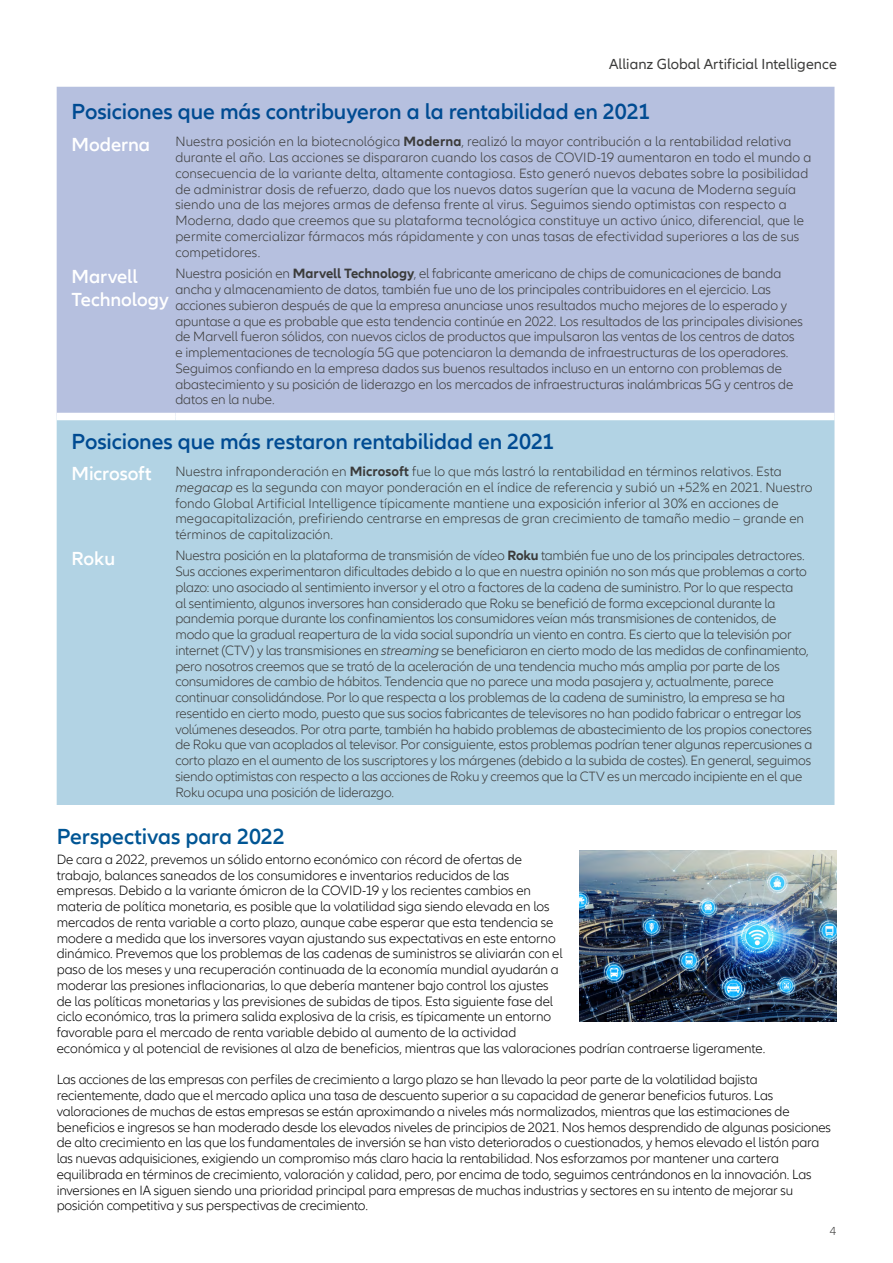
<style>
.page{position:relative;width:893px;height:1263px;background:#fff}
.page>*{position:absolute;margin:0;border:0;box-sizing:border-box;transform-origin:0 0}
.t1{font:600 22.5px "Allianz Neo";letter-spacing:-.005em;color:#004b92}
.t2{font:600 22.5px "Allianz Neo";letter-spacing:-.005em;color:#005594}
.t3{font:600 19.5px/23.4px "Allianz Neo";letter-spacing:-.005em;color:#fff}
.t4{font:15px "Allianz Neo";color:#3b3b3a}
.t5{font:300 13.8px/15.8px "Allianz Neo";letter-spacing:-.01em;color:#3b3b3a}
.t6{font:300 13.8px/15.8px "Allianz Neo";letter-spacing:-.01em;color:#000}
.t7{font:300 12px "Allianz Neo";color:#3b3b3a}
.s1{font-weight:700}
.s2{font-weight:600;font-size:19.5px;color:#fff}
.s3{font-style:italic}
</style>
<div class="page">
<div style="left:57px;top:87px;width:777px;height:326px;background:#b6c0df"></div>
<div style="left:57px;top:420px;width:777px;height:385px;background:#b2d3e4"></div>
<img style="left:579px;top:851px;width:257px;height:171px">
<p class="t4" style="left:609px;top:55px;width:229px">Allianz Global Artificial Intelligence</p>
<h1 class="t1" style="left:72px;top:98px;width:580px">Posiciones que más contribuyeron a la rentabilidad en 2021</h1>
<h2 class="t3" style="left:72px;top:133px;width:80px">Moderna</h2>
<p class="t5" style="left:175px;top:134px;width:638px">Nuestra posición en la biotecnológica <span class="s1">Moderna</span>, realizó la mayor contribución a la rentabilidad relativa durante el año. Las acciones se dispararon cuando los casos de COVID-19 aumentaron en todo el mundo a consecuencia de la variante delta, altamente contagiosa. Esto generó nuevos debates sobre la posibilidad de administrar dosis de refuerzo, dado que los nuevos datos sugerían que la vacuna de Moderna seguía siendo una de las mejores armas de defensa frente al virus. Seguimos siendo optimistas con respecto a Moderna, dado que creemos que su plataforma tecnológica constituye un activo único, diferencial, que le permite comercializar fármacos más rápidamente y con unas tasas de efectividad superiores a las de sus competidores.</p>
<h2 class="t3" style="left:72px;top:265px;width:99px">Marvell<br>Technology</h2>
<p class="t5" style="left:175px;top:266px;width:629px">Nuestra posición en <span class="s1">Marvell Technology</span>, el fabricante americano de chips de comunicaciones de banda ancha y almacenamiento de datos, también fue uno de los principales contribuidores en el ejercicio. Las acciones subieron después de que la empresa anunciase unos resultados mucho mejores de lo esperado y apuntase a que es probable que esta tendencia continúe en 2022. Los resultados de las principales divisiones de Marvell fueron sólidos, con nuevos ciclos de productos que impulsaron las ventas de los centros de datos e implementaciones de tecnología 5G que potenciaron la demanda de infraestructuras de los operadores.<br>Seguimos confiando en la empresa dados sus buenos resultados incluso en un entorno con problemas de abastecimiento y su posición de liderazgo en los mercados de infraestructuras inalámbricas 5G y centros de datos en la nube.</p>
<h1 class="t1" style="left:72px;top:428px;width:484px">Posiciones que más restaron rentabilidad en 2021</h1>
<p class="t5" style="left:175px;top:464px;width:639px;text-indent:-104px"><span class="s2">Microsoft</span> Nuestra infraponderación en <span class="s1">Microsoft</span> fue lo que más lastró la rentabilidad en términos relativos. Esta <span class="s3">megacap</span> es la segunda con mayor ponderación en el índice de referencia y subió un +52% en 2021. Nuestro fondo Global Artificial Intelligence típicamente mantiene una exposición inferior al 30% en acciones de megacapitalización, prefiriendo centrarse en empresas de gran crecimiento de tamaño medio – grande en términos de capitalización.</p>
<h2 class="t3" style="left:72px;top:547px;width:45px">Roku</h2>
<p class="t5" style="left:175px;top:548px;width:638px">Nuestra posición en la plataforma de transmisión de vídeo <span class="s1">Roku</span> también fue uno de los principales detractores.<br>Sus acciones experimentaron dificultades debido a lo que en nuestra opinión no son más que problemas a corto plazo: uno asociado al sentimiento inversor y el otro a factores de la cadena de suministro. Por lo que respecta<br>al sentimiento, algunos inversores han considerado que Roku se benefició de forma excepcional durante la pandemia porque durante los confinamientos los consumidores veían más transmisiones de contenidos, de modo que la gradual reapertura de la vida social supondría un viento en contra. Es cierto que la televisión por internet (CTV) y las transmisiones en <span class="s3">streaming</span> se beneficiaron en cierto modo de las medidas de confinamiento, pero nosotros creemos que se trató de la aceleración de una tendencia mucho más amplia por parte de los consumidores de cambio de hábitos. Tendencia que no parece una moda pasajera y, actualmente, parece continuar consolidándose. Por lo que respecta a los problemas de la cadena de suministro, la empresa se ha resentido en cierto modo, puesto que sus socios fabricantes de televisores no han podido fabricar o entregar los volúmenes deseados. Por otra parte, también ha habido problemas de abastecimiento de los propios conectores de Roku que van acoplados al televisor. Por consiguiente, estos problemas podrían tener algunas repercusiones a corto plazo en el aumento de los suscriptores y los márgenes (debido a la subida de costes). En general, seguimos siendo optimistas con respecto a las acciones de Roku y creemos que la CTV es un mercado incipiente en el que Roku ocupa una posición de liderazgo.</p>
<h1 class="t2" style="left:57px;top:823px;width:230px">Perspectivas para 2022</h1>
<p class="t6" style="left:57px;top:852px;width:710px">De cara a 2022, prevemos un sólido entorno económico con récord de ofertas de<br>trabajo, balances saneados de los consumidores e inventarios reducidos de las<br>empresas. Debido a la variante ómicron de la COVID-19 y los recientes cambios en<br>materia de política monetaria, es posible que la volatilidad siga siendo elevada en los<br>mercados de renta variable a corto plazo, aunque cabe esperar que esta tendencia se<br>modere a medida que los inversores vayan ajustando sus expectativas en este entorno<br>dinámico. Prevemos que los problemas de las cadenas de suministros se aliviarán con el<br>paso de los meses y una recuperación continuada de la economía mundial ayudarán a<br>moderar las presiones inflacionarias, lo que debería mantener bajo control los ajustes<br>de las políticas monetarias y las previsiones de subidas de tipos. Esta siguiente fase del<br>ciclo económico, tras la primera salida explosiva de la crisis, es típicamente un entorno<br>favorable para el mercado de renta variable debido al aumento de la actividad<br>económica y al potencial de revisiones al alza de beneficios, mientras que las valoraciones podrían contraerse ligeramente.</p>
<p class="t6" style="left:57px;top:1072px;width:776px">Las acciones de las empresas con perfiles de crecimiento a largo plazo se han llevado la peor parte de la volatilidad bajista recientemente, dado que el mercado aplica una tasa de descuento superior a su capacidad de generar beneficios futuros. Las valoraciones de muchas de estas empresas se están aproximando a niveles más normalizados, mientras que las estimaciones de beneficios e ingresos se han moderado desde los elevados niveles de principios de 2021. Nos hemos desprendido de algunas posiciones de alto crecimiento en las que los fundamentales de inversión se han visto deteriorados o cuestionados, y hemos elevado el listón para las nuevas adquisiciones, exigiendo un compromiso más claro hacia la rentabilidad. Nos esforzamos por mantener una cartera equilibrada en términos de crecimiento, valoración y calidad, pero, por encima de todo, seguimos centrándonos en la innovación. Las inversiones en IA siguen siendo una prioridad principal para empresas de muchas industrias y sectores en su intento de mejorar su posición competitiva y sus perspectivas de crecimiento.</p>
<p class="t7" style="left:830px;top:1224px;width:8px">4</p>
</div>
